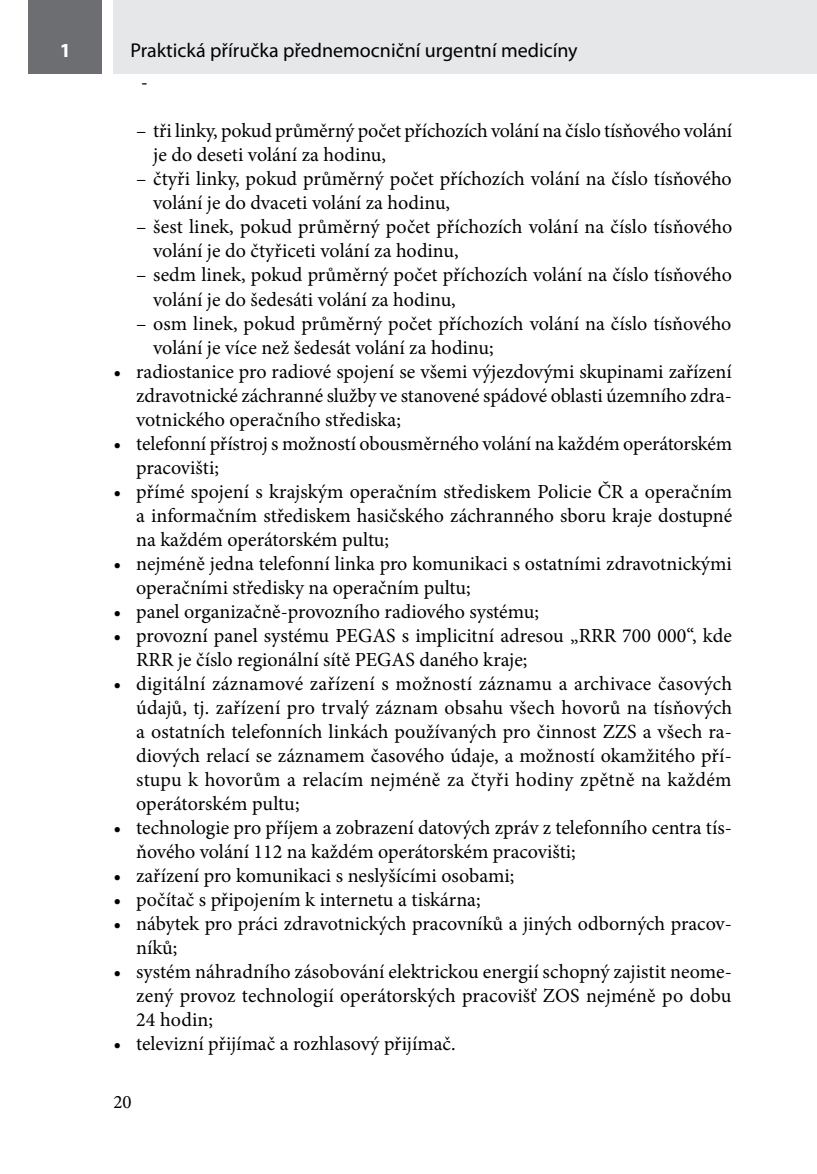
<style>
.page{position:relative;width:817px;height:1174px;background:#fff}
.page>*{position:absolute;margin:0;border:0;box-sizing:border-box;transform-origin:0 0}
.t1{font:20px/24px "Minion Pro";color:#000}
.t2{font:20px "Myriad Pro";color:#000}
.t3{font:700 20px "Myriad Pro";color:#fff}
.t4{font:19px "Minion Pro";color:#000}
.t5{font:16px "Arial";color:#000}
</style>
<div class="page">
<div style="left:28px;top:0;width:74px;height:74px;background:#6d6e71"></div>
<div style="left:113px;top:0;width:703px;height:74px;background:#e6e7e8"></div>
<p class="t3" style="left:60px;top:37px;width:13px">1</p>
<p class="t2" style="left:130px;top:38px;width:448px">Praktická příručka přednemocniční urgentní medicíny</p>
<p class="t5" style="left:142px;top:72px;width:7px">-</p>
<p class="t1" style="left:153px;top:119px;width:580px;text-indent:-17px">– tři linky, pokud průměrný počet příchozích volání na číslo tísňového volání je do deseti volání za hodinu,</p>
<p class="t1" style="left:153px;top:167px;width:580px;text-indent:-17px">– čtyři linky, pokud průměrný počet příchozích volání na číslo tísňového volání je do dvaceti volání za hodinu,</p>
<p class="t1" style="left:153px;top:215px;width:580px;text-indent:-17px">– šest linek, pokud průměrný počet příchozích volání na číslo tísňového volání je do čtyřiceti volání za hodinu,</p>
<p class="t1" style="left:153px;top:263px;width:580px;text-indent:-17px">– sedm linek, pokud průměrný počet příchozích volání na číslo tísňového volání je do šedesáti volání za hodinu,</p>
<p class="t1" style="left:153px;top:311px;width:579px;text-indent:-17px">– osm linek, pokud průměrný počet příchozích volání na číslo tísňového volání je více než šedesát volání za hodinu;</p>
<p class="t1" style="left:136px;top:359px;width:597px;text-align:justify;text-indent:-23px">• radiostanice pro radiové spojení se všemi výjezdovými skupinami zařízení zdravotnické záchranné služby ve stanovené spádové oblasti územního zdra&shy;votnického operačního střediska;</p>
<p class="t1" style="left:136px;top:431px;width:597px;text-indent:-23px">• telefonní přístroj s možností obousměrného volání na každém operátorském pracovišti;</p>
<p class="t1" style="left:136px;top:479px;width:597px;text-align:justify;text-indent:-23px">• přímé spojení s krajským operačním střediskem Policie ČR a operačním a informačním střediskem hasičského záchranného sboru kraje dostupné na každém operátorském pultu;</p>
<p class="t1" style="left:136px;top:551px;width:597px;text-indent:-23px">• nejméně jedna telefonní linka pro komunikaci s ostatními zdravotnickými operačními středisky na operačním pultu;</p>
<p class="t1" style="left:113px;top:599px;width:427px">• panel organizačně-provozního radiového systému;</p>
<p class="t1" style="left:136px;top:623px;width:597px;text-indent:-23px">• provozní panel systému PEGAS s implicitní adresou „RRR 700 000“, kde<br>RRR je číslo regionální sítě PEGAS daného kraje;</p>
<p class="t1" style="left:136px;top:671px;width:597px;text-align:justify;text-indent:-23px">• digitální záznamové zařízení s možností záznamu a archivace časových údajů, tj. zařízení pro trvalý záznam obsahu všech hovorů na tísňových a ostatních telefonních linkách používaných pro činnost ZZS a všech ra&shy;diových relací se záznamem časového údaje, a možností okamžitého pří&shy;stupu k hovorům a relacím nejméně za čtyři hodiny zpětně na každém operátorském pultu;</p>
<p class="t1" style="left:136px;top:815px;width:597px;text-indent:-23px">• technologie pro příjem a zobrazení datových zpráv z telefonního centra tís&shy;ňového volání 112 na každém operátorském pracovišti;</p>
<p class="t1" style="left:113px;top:863px;width:402px">• zařízení pro komunikaci s neslyšícími osobami;</p>
<p class="t1" style="left:113px;top:887px;width:368px">• počítač s připojením k internetu a tiskárna;</p>
<p class="t1" style="left:136px;top:911px;width:597px;text-indent:-23px">• nábytek pro práci zdravotnických pracovníků a jiných odborných pracov&shy;níků;</p>
<p class="t1" style="left:136px;top:959px;width:597px;text-align:justify;text-indent:-23px">• systém náhradního zásobování elektrickou energií schopný zajistit neome&shy;zený provoz technologií operátorských pracovišť ZOS nejméně po dobu 24 hodin;</p>
<p class="t1" style="left:113px;top:1031px;width:343px">• televizní přijímač a rozhlasový přijímač.</p>
<p class="t4" style="left:113px;top:1089px;width:20px">20</p>
</div>
